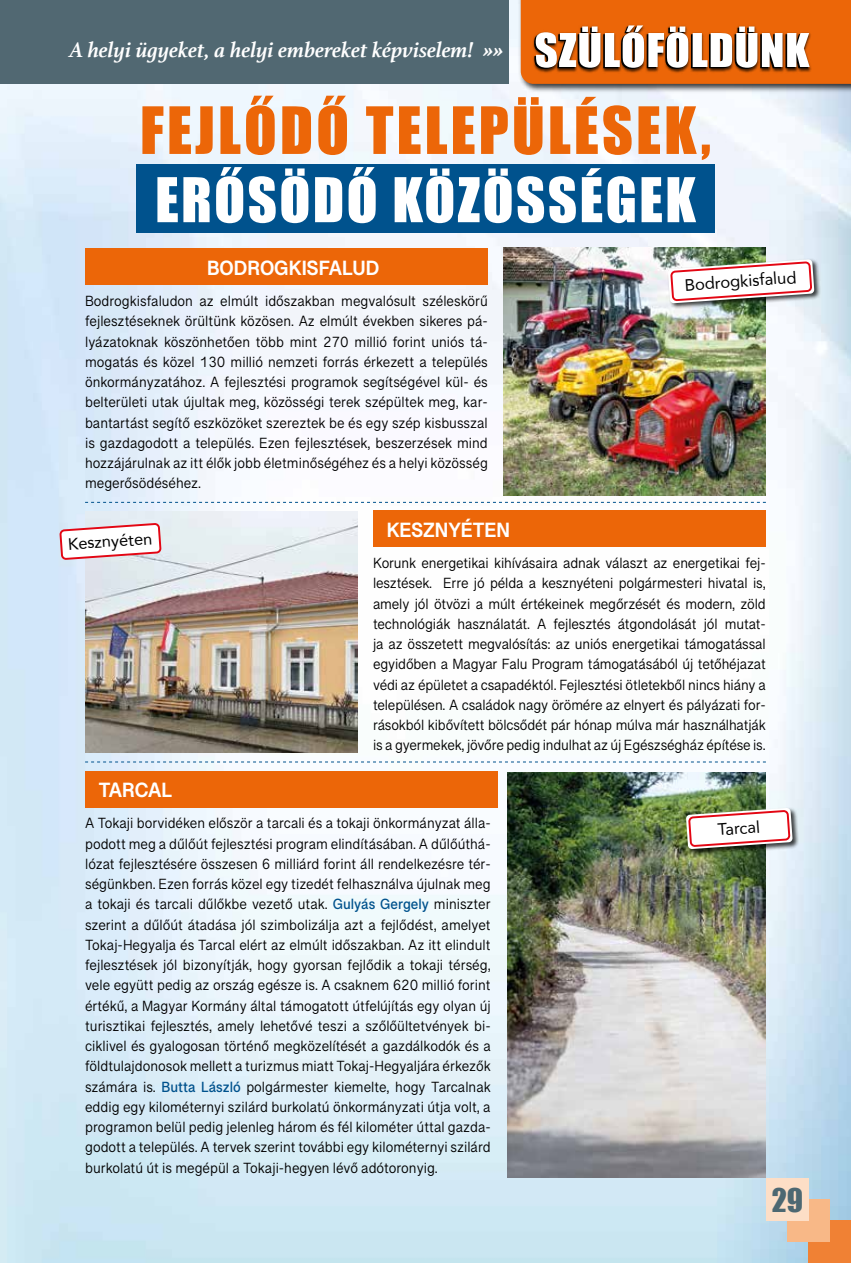
<style>
.page{position:relative;width:851px;height:1263px;background:#fff}
.page>*{position:absolute;margin:0;border:0;box-sizing:border-box;transform-origin:0 0}
.t1{font:60.3px "Impact";letter-spacing:.05em;color:#ec6608}
.t2{font:57px "Impact";letter-spacing:.04em;color:#fff}
.t3{font:30px "Impact";color:#4d6872}
.t4{font:italic 700 22.5px "Athelas";color:#fff}
.t5{font:900 21px "Tamil Sangam MN";color:#fff;scale:.95 1}
.t6{font:16.5px "Avenir";color:#000}
.t7{font:15px/20.2px "Tamil Sangam MN";color:#000;text-align:justify;scale:.95 1}
.s1{font-weight:600;color:#00528d}
</style>
<div class="page">
<img style="left:0;top:0;width:850px;height:1263px">
<img style="left:516px;top:0;width:334px;height:96px">
<div style="left:808px;top:1220px;width:42px;height:43px;background:#f08134"></div>
<div style="left:787px;top:1199px;width:42px;height:43px;background:#f8b887"></div>
<div style="left:765px;top:1178px;width:43px;height:42px;background:#fddec6"></div>
<div style="left:0;top:0;width:508px;height:84px;background:#516872"></div>
<svg style="left:520px;top:0;width:330px;height:84px"></svg>
<div style="left:136px;top:164px;width:578px;height:69px;background:#00528d"></div>
<div style="left:85px;top:249px;width:403px;height:36px;background:#ec6608"></div>
<img style="left:85px;top:511px;width:272px;height:242px">
<img style="left:503px;top:247px;width:262px;height:248px">
<img style="left:507px;top:772px;width:258px;height:406px">
<div style="left:373px;top:511px;width:392px;height:36px;background:#ec6608"></div>
<div style="left:85px;top:771px;width:412px;height:36px;background:#ec6608"></div>
<svg style="left:85px;top:502px;width:680px;height:1px"></svg>
<svg style="left:85px;top:762px;width:680px;height:1px"></svg>
<div style="left:684px;top:807px;width:114px;height:49px;background:#000;opacity:.75"></div>
<svg style="left:685px;top:808px;width:107px;height:41px"></svg>
<svg style="left:60px;top:523px;width:102px;height:36px"></svg>
<div style="left:666px;top:258px;width:154px;height:52px;background:#000;opacity:.75"></div>
<img style="left:667px;top:259px;width:147px;height:44px">
<h3 class="t4" style="left:70px;top:31px;width:435px">A helyi ügyeket, a helyi embereket képviselem! »»</h3>
<h1 class="t1" style="left:140px;top:83px;width:572px">FEJLŐDŐ TELEPÜLÉSEK,</h1>
<h2 class="t2" style="left:155px;top:156px;width:542px">ERŐSÖDŐ KÖZÖSSÉGEK</h2>
<h3 class="t5" style="left:207px;top:255px;width:183px">BODROGKISFALUD</h3>
<p class="t7" style="left:85px;top:291px;width:425px">Bodrogkisfaludon az elmúlt időszakban megvalósult széleskörű fejlesztéseknek örültünk közösen. Az elmúlt években sikeres pá&shy;lyázatoknak köszönhetően több mint 270 millió forint uniós tá&shy;mogatás és közel 130 millió nemzeti forrás érkezett a település önkormányzatához. A fejlesztési programok segítségével kül- és belterületi utak újultak meg, közösségi terek szépültek meg, kar&shy;bantartást segítő eszközöket szereztek be és egy szép kisbusszal is gazdagodott a település. Ezen fejlesztések, beszerzések mind hozzájárulnak az itt élők jobb életminőségéhez és a helyi közösség megerősödéséhez.</p>
<h3 class="t5" style="left:386px;top:517px;width:131px">KESZNYÉTEN</h3>
<p class="t7" style="left:373px;top:553px;width:415px">Korunk energetikai kihívásaira adnak választ az energetikai fej&shy;lesztések. Erre jó példa a kesznyéteni polgármesteri hivatal is, amely jól ötvözi a múlt értékeinek megőrzését és modern, zöld technológiák használatát. A fejlesztés átgondolását jól mutat&shy;ja az összetett megvalósítás: az uniós energetikai támogatással egyidőben a Magyar Falu Program támogatásából új tetőhéjazat védi az épületet a csapadéktól. Fejlesztési ötletekből nincs hiány a településen. A családok nagy örömére az elnyert és pályázati for&shy;rásokból kibővített bölcsődét pár hónap múlva már használhatják is a gyermekek, jövőre pedig indulhat az új Egészségház építése is.</p>
<h3 class="t5" style="left:99px;top:778px;width:79px">TARCAL</h3>
<p class="t7" style="left:85px;top:813px;width:428px">A Tokaji borvidéken először a tarcali és a tokaji önkormányzat álla&shy;podott meg a dűlőút fejlesztési program elindításában. A dűlőúthá&shy;lózat fejlesztésére összesen 6 milliárd forint áll rendelkezésre tér&shy;ségünkben. Ezen forrás közel egy tizedét felhasználva újulnak meg a tokaji és tarcali dűlőkbe vezető utak. <span class="s1">Gulyás Gergely</span> miniszter szerint a dűlőút átadása jól szimbolizálja azt a fejlődést, amelyet Tokaj-Hegyalja és Tarcal elért az elmúlt időszakban. Az itt elindult fejlesztések jól bizonyítják, hogy gyorsan fejlődik a tokaji térség, vele együtt pedig az ország egésze is. A csaknem 620 millió forint értékű, a Magyar Kormány által támogatott útfelújítás egy olyan új turisztikai fejlesztés, amely lehetővé teszi a szőlőültetvények bi&shy;ciklivel és gyalogosan történő megközelítését a gazdálkodók és a földtulajdonosok mellett a turizmus miatt Tokaj-Hegyaljára érkezők számára is. <span class="s1">Butta László</span> polgármester kiemelte, hogy Tarcalnak eddig egy kilométernyi szilárd burkolatú önkormányzati útja volt, a programon belül pedig jelenleg három és fél kilométer úttal gazda&shy;godott a település. A tervek szerint további egy kilométernyi szilárd burkolatú út is megépül a Tokaji-hegyen lévő adótoronyig.</p>
<p class="t6" style="left:716px;top:816px;width:44px;rotate:-4deg">Tarcal</p>
<p class="t6" style="left:683px;top:272px;width:113px;rotate:-4deg">Bodrogkisfalud</p>
<p class="t6" style="left:67px;top:531px;width:86px;rotate:-4deg">Kesznyéten</p>
<h3 class="t3" style="left:771px;top:1177px;width:33px">29</h3>
</div>
